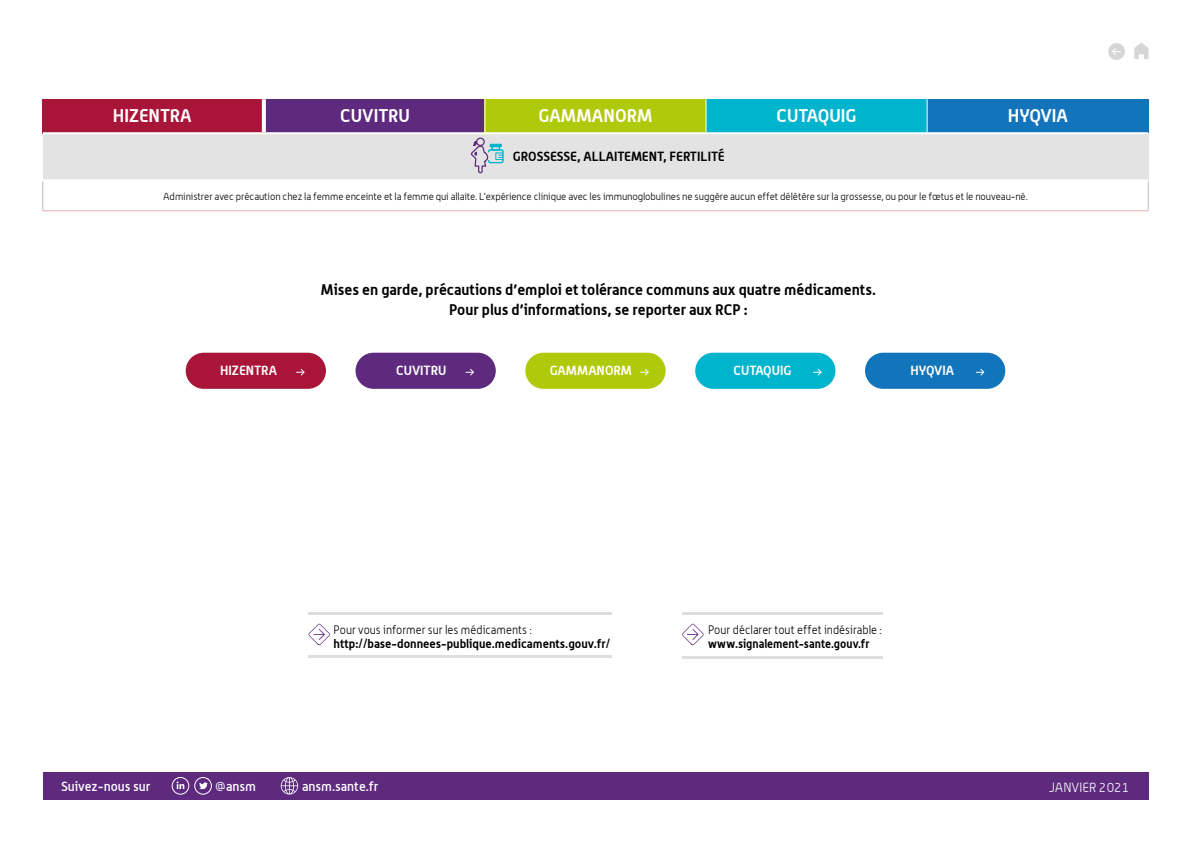
<style>
.page{position:relative;width:1191px;height:842px;background:#fff}
.page>*{position:absolute;margin:0;border:0;box-sizing:border-box;transform-origin:0 0}
.t1{font:700 18px "Alwyn";color:#fff}
.t2{font:700 15px/20px "Alwyn";color:#000;text-align:center}
.t3{font:700 13px "Alwyn";color:#fff}
.t4{font:500 13px "Alwyn";color:#fff}
.t5{font:700 13px "Alwyn";color:#000}
.t6{font:300 13px "Alwyn";color:#fff}
.t7{font:300 12px "Alwyn";color:#000;scale:.95 1}
.t8{font:700 12px "Alwyn";color:#000}
.t9{font:700 12px "Alwyn";color:#000;scale:.95 1}
.t10{font:300 10px "Alwyn";letter-spacing:-.01em;color:#000}
</style>
<div class="page">
<div style="left:43px;top:99px;width:221px;height:34px;background:#a91538"></div>
<div style="left:264px;top:99px;width:221px;height:34px;background:#5e2a7e"></div>
<div style="left:485px;top:99px;width:221px;height:34px;background:#afca0b"></div>
<div style="left:706px;top:99px;width:221px;height:34px;background:#00b4cd"></div>
<div style="left:927px;top:99px;width:221px;height:34px;background:#1275bb"></div>
<div style="left:43px;top:133px;width:1105px;height:47px;background:#e3e3e3"></div>
<hr style="left:43px;top:181px;width:1px;height:30px;background:#bcbcbc">
<hr style="left:1148px;top:181px;width:1px;height:30px;background:#bcbcbc">
<hr style="left:43px;top:132px;width:221px;height:2px;background:#fff">
<hr style="left:264px;top:132px;width:221px;height:2px;background:#fff">
<hr style="left:485px;top:132px;width:221px;height:2px;background:#fff">
<hr style="left:706px;top:132px;width:221px;height:2px;background:#fff">
<hr style="left:927px;top:132px;width:221px;height:2px;background:#fff">
<hr style="left:43px;top:179px;width:221px;height:2px;background:#fff">
<hr style="left:264px;top:179px;width:221px;height:2px;background:#fff">
<hr style="left:485px;top:179px;width:221px;height:2px;background:#fff">
<hr style="left:706px;top:179px;width:221px;height:2px;background:#fff">
<hr style="left:927px;top:179px;width:221px;height:2px;background:#fff">
<svg style="left:262px;top:99px;width:4px;height:33px"></svg>
<hr style="left:43px;top:211px;width:221px;height:1px;background:#dfafad">
<hr style="left:264px;top:211px;width:221px;height:1px;background:#dfafad">
<hr style="left:485px;top:211px;width:221px;height:1px;background:#dfafad">
<hr style="left:706px;top:211px;width:221px;height:1px;background:#dfafad">
<hr style="left:927px;top:211px;width:221px;height:1px;background:#dfafad">
<hr style="left:484px;top:99px;width:1px;height:33px;background:#fff">
<hr style="left:705px;top:99px;width:1px;height:33px;background:#fff">
<hr style="left:926px;top:99px;width:1px;height:33px;background:#fff">
<svg style="left:470px;top:137px;width:34px;height:37px"></svg>
<div style="left:186px;top:353px;width:140px;height:36px;background:#a91538;border-radius:18px"></div>
<svg style="left:296px;top:369px;width:9px;height:7px"></svg>
<div style="left:525px;top:353px;width:140px;height:36px;background:#afca0b;border-radius:18px"></div>
<svg style="left:640px;top:369px;width:9px;height:7px"></svg>
<div style="left:355px;top:353px;width:141px;height:36px;background:#5e2a7e;border-radius:18px"></div>
<svg style="left:466px;top:369px;width:8px;height:7px"></svg>
<div style="left:695px;top:353px;width:140px;height:36px;background:#00b4cd;border-radius:18px"></div>
<svg style="left:813px;top:369px;width:9px;height:7px"></svg>
<div style="left:865px;top:353px;width:140px;height:36px;background:#1275bb;border-radius:18px"></div>
<svg style="left:976px;top:369px;width:9px;height:7px"></svg>
<div style="left:43px;top:772px;width:1105px;height:27px;background:#5e2a7e"></div>
<svg style="left:281px;top:777px;width:17px;height:17px"></svg>
<svg style="left:199px;top:782px;width:9px;height:7px"></svg>
<div style="left:194px;top:777px;width:18px;height:17px;border:1px solid #fff;border-radius:50%"></div>
<div style="left:172px;top:777px;width:17px;height:17px;border:1px solid #fff;border-radius:50%"></div>
<svg style="left:177px;top:781px;width:7px;height:8px"></svg>
<svg style="left:309px;top:656px;width:303px;height:2px"></svg>
<svg style="left:682px;top:656px;width:200px;height:2px"></svg>
<svg style="left:682px;top:613px;width:200px;height:2px"></svg>
<svg style="left:309px;top:613px;width:303px;height:2px"></svg>
<svg style="left:682px;top:624px;width:21px;height:21px"></svg>
<svg style="left:308px;top:624px;width:22px;height:21px"></svg>
<div style="left:1108px;top:43px;width:17px;height:17px;background:#d6d6d6;border-radius:50%"></div>
<svg style="left:1112px;top:48px;width:8px;height:7px"></svg>
<svg style="left:1134px;top:43px;width:14px;height:16px"></svg>
<h1 class="t1" style="left:113px;top:105px;width:80px">HIZENTRA</h1>
<h1 class="t1" style="left:340px;top:105px;width:71px">CUVITRU</h1>
<h1 class="t1" style="left:538px;top:105px;width:116px">GAMMANORM</h1>
<h1 class="t1" style="left:776px;top:105px;width:81px">CUTAQUIG</h1>
<h1 class="t1" style="left:1007px;top:105px;width:62px">HYQVIA</h1>
<h3 class="t5" style="left:513px;top:148px;width:213px">GROSSESSE, ALLAITEMENT, FERTILITÉ</h3>
<p class="t10" style="left:163px;top:191px;width:866px">Administrer avec précaution chez la femme enceinte et la femme qui allaite. L’expérience clinique avec les immunoglobulines ne suggère aucun effet délétère sur la grossesse, ou pour le fœtus et le nouveau‑né.</p>
<h2 class="t2" style="left:321px;top:279px;width:556px">Mises en garde, précautions d’emploi et tolérance communs aux quatre médicaments.<br>Pour plus d’informations, se reporter aux RCP :</h2>
<h3 class="t3" style="left:220px;top:363px;width:58px">HIZENTRA</h3>
<h3 class="t3" style="left:396px;top:363px;width:52px">CUVITRU</h3>
<h3 class="t3" style="left:549px;top:363px;width:84px">GAMMANORM</h3>
<h3 class="t3" style="left:733px;top:363px;width:59px">CUTAQUIG</h3>
<h3 class="t3" style="left:910px;top:363px;width:45px">HYQVIA</h3>
<p class="t7" style="left:334px;top:623px;width:210px">Pour vous informer sur les médicaments :</p>
<p class="t8" style="left:334px;top:636px;width:278px">http://base-donnees-publique.medicaments.gouv.fr/</p>
<p class="t7" style="left:708px;top:623px;width:184px">Pour déclarer tout effet indésirable :</p>
<p class="t9" style="left:708px;top:636px;width:171px">www.signalement-sante.gouv.fr</p>
<h3 class="t4" style="left:61px;top:778px;width:91px">Suivez-nous sur</h3>
<h3 class="t4" style="left:215px;top:778px;width:43px">@ansm</h3>
<h3 class="t4" style="left:302px;top:778px;width:78px">ansm.sante.fr</h3>
<h3 class="t6" style="left:1048px;top:780px;width:82px">JANVIER 2021</h3>
</div>
